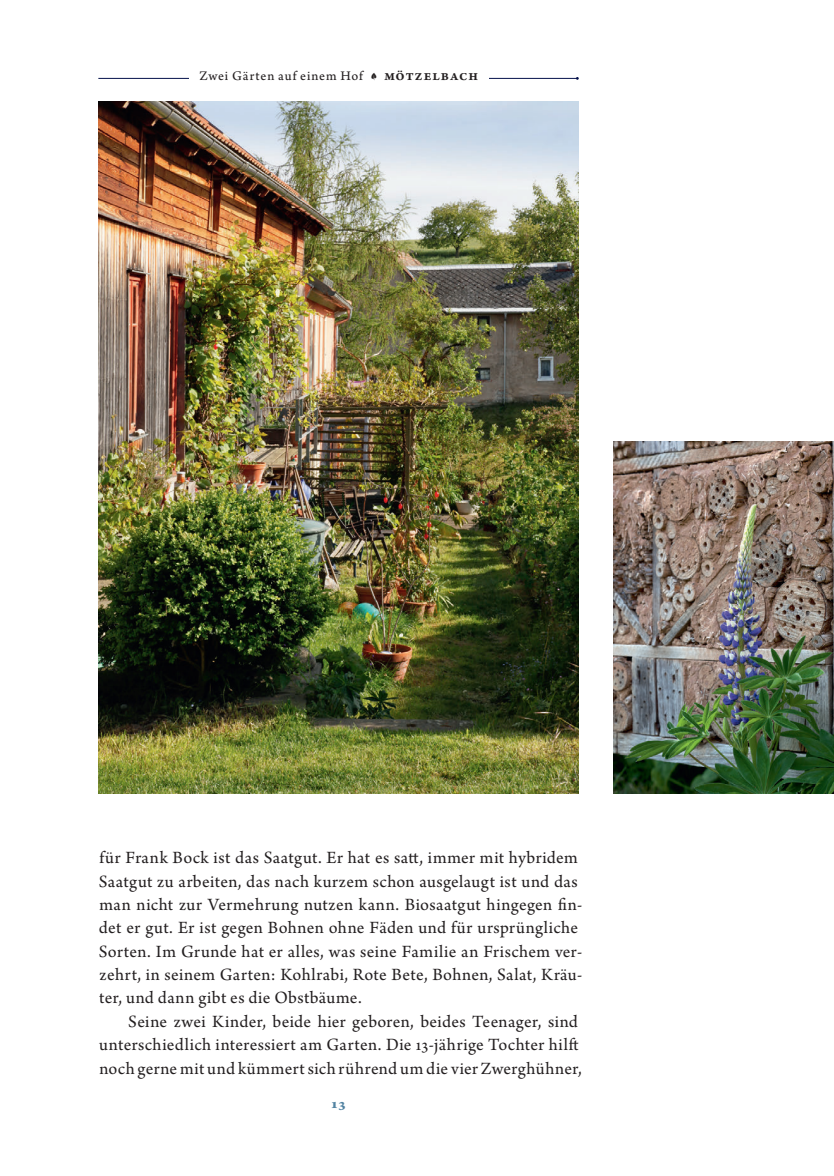
<style>
.page{position:relative;width:834px;height:1176px;background:#fff}
.page>*{position:absolute;margin:0;border:0;box-sizing:border-box;transform-origin:0 0}
.t1{font:18.2px/23.3px "Arno Pro";letter-spacing:.02em;color:#231f20}
.t2{font:14.7px "Arno Pro Bold Sm Text";color:#5283a2;scale:1.2 1}
.t3{font:13.83px "Arno Pro Sm Text";letter-spacing:.06em;color:#231f20}
.s1{font-family:"Wallflowers II";font-size:18.2px}
.s2{font-family:"Arno Pro";font-weight:600;font-size:15.58px}
</style>
<div class="page">
<hr style="left:98px;top:78px;width:479px;height:1px;background:#04104a">
<div style="left:189px;top:64px;width:299px;height:16px;background:#fff"></div>
<img style="left:98px;top:102px;width:480px;height:691px">
<img style="left:613px;top:441px;width:220px;height:352px">
<p class="t3" style="left:199px;top:72px;width:280px">Zwei Gärten auf einem Hof <span class="s1">0</span> <span class="s2">Mötzelbach</span></p>
<p class="t1" style="left:99px;top:848px;width:485px">für Frank Bock ist das Saatgut. Er hat es satt, immer mit hybridem Saatgut zu arbeiten, das nach kurzem schon ausgelaugt ist und das man nicht zur Vermehrung nutzen kann. Biosaatgut hingegen fin&shy;det er gut. Er ist gegen Bohnen ohne Fäden und für ursprüngliche Sorten. Im Grunde hat er alles, was seine Familie an Frischem ver&shy;zehrt, in seinem Garten: Kohlrabi, Rote Bete, Bohnen, Salat, Kräu&shy;ter, und dann gibt es die Obstbäume.</p>
<p class="t1" style="left:99px;top:1012px;width:484px;text-indent:29px">Seine zwei Kinder, beide hier geboren, beides Teenager, sind unterschiedlich interessiert am Garten. Die 13-jährige Tochter hilft noch gernemit undkümmertsich rührendumdie vier Zwerghühner,</p>
<p class="t2" style="left:331px;top:1094px;width:13px">13</p>
</div>
